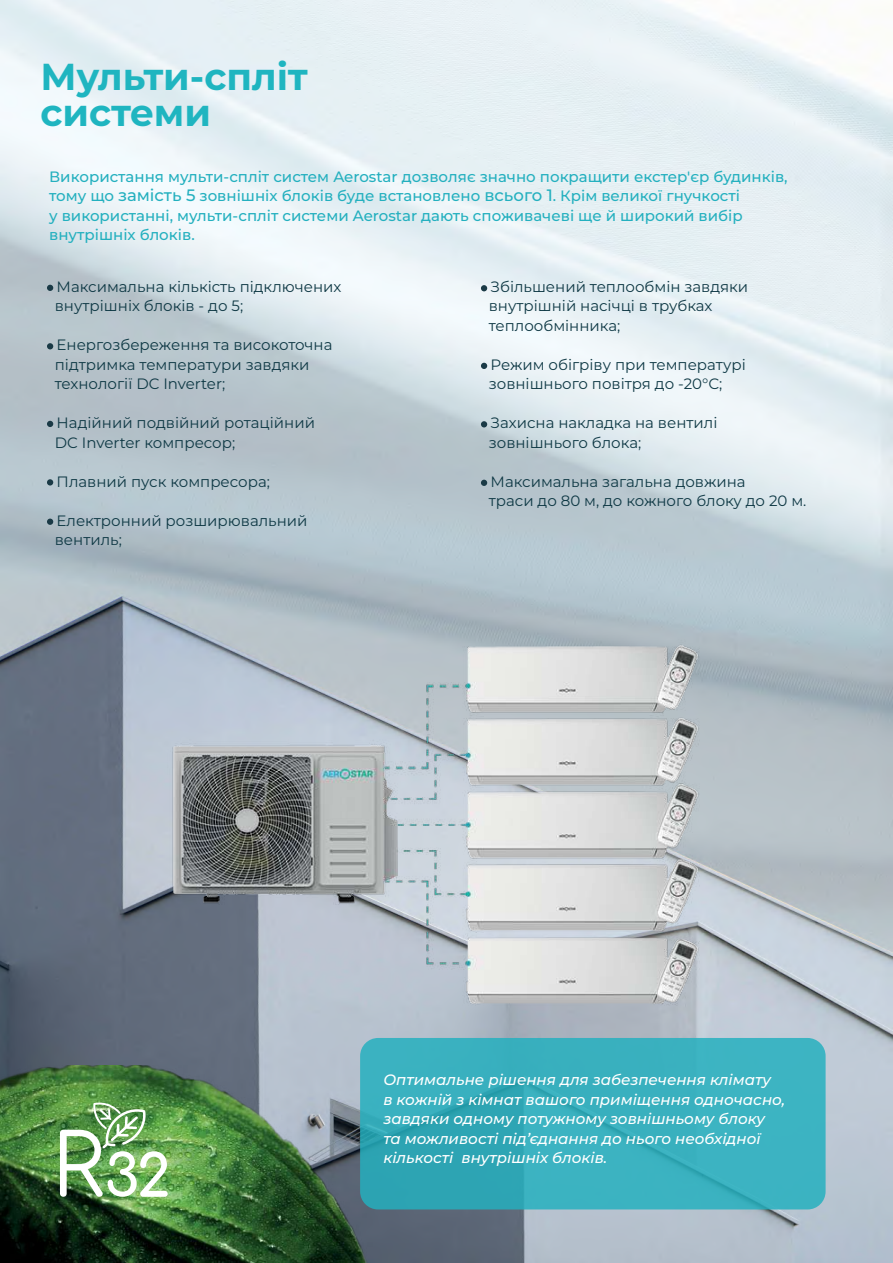
<style>
.page{position:relative;width:893px;height:1263px;background:#fff}
.page>*{position:absolute;margin:0;border:0;box-sizing:border-box;transform-origin:0 0}
.t1{font:700 37.5px/36px "Montserrat";letter-spacing:-.005em;color:#1fb5c0}
.t2{font:15px/19.5px "Montserrat";color:#0f3945}
.t3{font:500 15px/19.5px "Montserrat";color:#24b0bf}
.t4{font:italic 500 15px/19.5px "Montserrat";color:#fff}
.s1{font-size:16.5px}
</style>
<div class="page">
<img style="left:0;top:0;width:892px;height:1263px">
<img style="left:0;top:1065px;width:377px;height:198px">
<div style="left:360px;top:1038px;width:466px;height:171px;background:linear-gradient(to right,#31a8b7,#3eb5c4);border-radius:18px"></div>
<img style="left:154px;top:612px;width:563px;height:426px">
<svg style="left:481px;top:421px;width:6px;height:6px"></svg>
<svg style="left:481px;top:363px;width:6px;height:6px"></svg>
<svg style="left:481px;top:285px;width:6px;height:6px"></svg>
<svg style="left:481px;top:480px;width:6px;height:6px"></svg>
<svg style="left:47px;top:285px;width:6px;height:6px"></svg>
<svg style="left:47px;top:343px;width:6px;height:6px"></svg>
<svg style="left:47px;top:421px;width:6px;height:6px"></svg>
<svg style="left:47px;top:479px;width:6px;height:6px"></svg>
<svg style="left:47px;top:519px;width:6px;height:6px"></svg>
<img style="left:60px;top:1099px;width:108px;height:98px">
<h1 class="t1" style="left:41px;top:58px;width:269px">Мульти-спліт системи</h1>
<p class="t3" style="left:49px;top:166px;width:740px">Використання мульти-спліт систем Aerostar дозволяє значно покращити екстер'єр будинків, тому що <span class="s1">замість 5</span> зовнішніх блоків буде встановлено <span class="s1">всього 1</span>. Крім великої гнучкості<br>у використанні, мульти-спліт системи Aerostar дають споживачеві ще й широкий вибір внутрішніх блоків.</p>
<p class="t2" style="left:55px;top:276px;width:288px;text-indent:-8px">- Максимальна кількість підключених внутрішніх блоків - до 5;</p>
<p class="t2" style="left:55px;top:335px;width:279px;text-indent:-8px">- Енергозбереження та високоточна підтримка температури завдяки технології DC Inverter;</p>
<p class="t2" style="left:55px;top:413px;width:262px;text-indent:-8px">- Надійний подвійний ротаційний<br>DC Inverter компресор;</p>
<p class="t2" style="left:47px;top:471px;width:224px">- Плавний пуск компресора;</p>
<p class="t2" style="left:55px;top:510px;width:254px;text-indent:-8px">- Електронний розширювальний вентиль;</p>
<p class="t2" style="left:489px;top:276px;width:261px;text-indent:-8px">- Збільшений теплообмін завдяки внутрішній насічці в трубках теплообмінника;</p>
<p class="t2" style="left:489px;top:354px;width:258px;text-indent:-8px">- Режим обігріву при температурі зовнішнього повітря до -20°С;</p>
<p class="t2" style="left:489px;top:413px;width:230px;text-indent:-8px">- Захисна накладка на вентилі зовнішнього блока;</p>
<p class="t2" style="left:489px;top:471px;width:319px;text-indent:-8px">- Максимальна загальна довжина<br>траси до 80 м, до кожного блоку до 20 м.</p>
<p class="t4" style="left:383px;top:1070px;width:403px">Оптимальне рішення для забезпечення клімату<br>в кожній з кімнат вашого приміщення одночасно, завдяки одному потужному зовнішньому блоку та можливості під’єднання до нього необхідної кількості внутрішніх блоків.</p>
</div>
